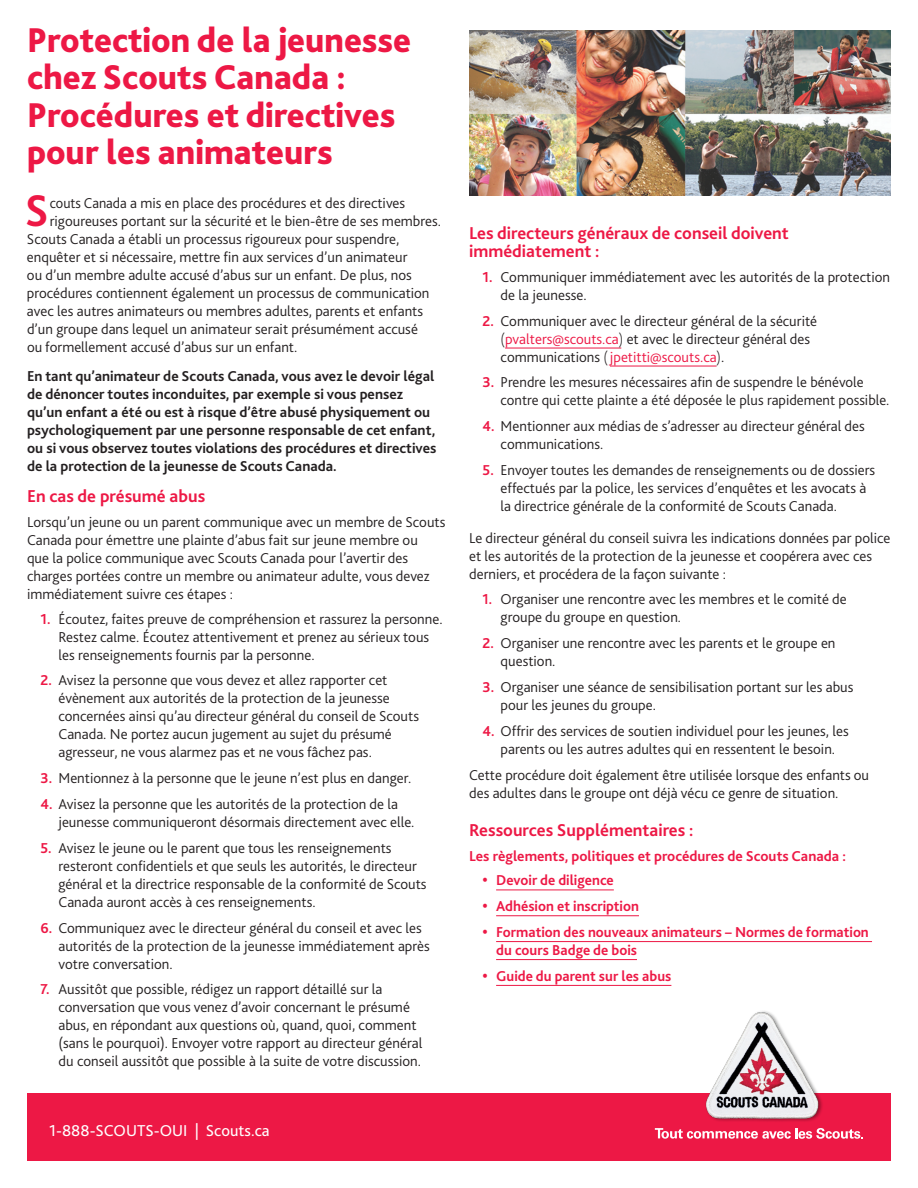
<style>
.page{position:relative;width:918px;height:1188px;background:#fff}
.page>*{position:absolute;margin:0;border:0;box-sizing:border-box;transform-origin:0 0}
.t1{font:700 46.5px "Bliss 2";color:#ed1845;scale:.96 1}
.t2{font:800 36px/37.5px "Bliss 2";color:#ed1845}
.t3{font:700 18px/18px "Bliss 2";color:#ed1845}
.t4{font:16.5px "Bliss 2";color:#fff}
.t5{font:300 15px/18px "Bliss 2";color:#231f20}
.t6{font:700 15px/18px "Bliss 2";color:#231f20}
.t7{font:700 15px/18px "Bliss 2";color:#ed1845}
.t8{font:300 15px "Bliss 2";color:#231f20;scale:.96 1}
.s1{font-weight:700;color:#ed1845}
.s2{font-weight:200}
.s3{color:#ed1845}
.s4{font-size:16.5px}
</style>
<div class="page">
<img style="left:469px;top:30px;width:422px;height:166px">
<hr style="left:505px;top:348px;width:116px;height:1px;background:#ed1845">
<hr style="left:610px;top:366px;width:107px;height:1px;background:#ed1845">
<hr style="left:496px;top:890px;width:118px;height:1px;background:#ed1845">
<hr style="left:496px;top:915px;width:143px;height:1px;background:#ed1845">
<hr style="left:496px;top:941px;width:376px;height:1px;background:#ed1845">
<hr style="left:496px;top:959px;width:141px;height:1px;background:#ed1845">
<hr style="left:496px;top:985px;width:175px;height:1px;background:#ed1845">
<div style="left:27px;top:1094px;width:864px;height:67px;background:#ed1845"></div>
<img style="left:694px;top:1011px;width:137px;height:111px">
<svg style="left:655px;top:1128px;width:208px;height:11px"></svg>
<p class="t2" style="left:27px;top:20px;width:386px">Protection de la jeunesse chez Scouts Canada :<br>Procédures et directives pour les animateurs</p>
<p class="t1" style="left:25px;top:181px;width:26px">S</p>
<p class="t8" style="left:50px;top:193px;width:372px">couts Canada a mis en place des procédures et des directives</p>
<p class="t5" style="left:50px;top:211px;width:393px">rigoureuses portant sur la sécurité et le bien-être de ses membres.</p>
<p class="t5" style="left:27px;top:229px;width:374px">Scouts Canada a établi un processus rigoureux pour suspendre,</p>
<p class="t5" style="left:27px;top:247px;width:382px">enquêter et si nécessaire, mettre fin aux services d’un animateur</p>
<p class="t5" style="left:27px;top:265px;width:386px">ou d’un membre adulte accusé d’abus sur un enfant. De plus, nos</p>
<p class="t5" style="left:27px;top:283px;width:404px">procédures contiennent également un processus de communication</p>
<p class="t5" style="left:27px;top:301px;width:398px">avec les autres animateurs ou membres adultes, parents et enfants</p>
<p class="t5" style="left:27px;top:319px;width:392px">d’un groupe dans lequel un animateur serait présumément accusé</p>
<p class="t5" style="left:27px;top:337px;width:272px">ou formellement accusé d’abus sur un enfant.</p>
<p class="t6" style="left:27px;top:366px;width:411px">En tant qu’animateur de Scouts Canada, vous avez le devoir légal de dénoncer toutes inconduites, par exemple si vous pensez qu’un enfant a été ou est à risque d’être abusé physiquement ou psychologiquement par une personne responsable de cet enfant, ou si vous observez toutes violations des procédures et directives de la protection de la jeunesse de Scouts Canada.</p>
<p class="t3" style="left:27px;top:487px;width:180px">En cas de présumé abus</p>
<p class="t5" style="left:27px;top:512px;width:420px">Lorsqu’un jeune ou un parent communique avec un membre de Scouts Canada pour émettre une plainte d’abus fait sur jeune membre ou<br>que la police communique avec Scouts Canada pour l’avertir des charges portées contre un membre ou animateur adulte, vous devez immédiatement suivre ces étapes :</p>
<p class="t5" style="left:58px;top:609px;width:386px;text-indent:-18px"><span class="s1">1.</span> Écoutez, faites preuve de compréhension et rassurez la personne.<br>Restez calme. Écoutez attentivement et prenez au sérieux tous les renseignements fournis par la personne.</p>
<p class="t5" style="left:58px;top:671px;width:362px;text-indent:-18px"><span class="s1">2.</span> Avisez la personne que vous devez et allez rapporter cet évènement aux autorités de la protection de la jeunesse concernées ainsi qu’au directeur général du conseil de Scouts Canada. Ne portez aucun jugement au sujet du présumé agresseur, ne vous alarmez pas et ne vous fâchez pas.</p>
<p class="t5" style="left:40px;top:769px;width:372px"><span class="s1">3.</span> Mentionnez à la personne que le jeune n’est plus en danger.</p>
<p class="t5" style="left:58px;top:795px;width:358px;text-indent:-18px"><span class="s1">4.</span> Avisez la personne que les autorités de la protection de la jeunesse communiqueront désormais directement avec elle.</p>
<p class="t5" style="left:58px;top:838px;width:370px;text-indent:-18px"><span class="s1">5.</span> Avisez le jeune ou le parent que tous les renseignements resteront confidentiels et que seuls les autorités, le directeur général et la directrice responsable de la conformité de Scouts Canada auront accès à ces renseignements.</p>
<p class="t5" style="left:58px;top:918px;width:373px;text-indent:-18px"><span class="s1">6.</span> Communiquez avec le directeur général du conseil et avec les autorités de la protection de la jeunesse immédiatement après votre conversation.</p>
<p class="t5" style="left:58px;top:980px;width:365px;text-indent:-18px"><span class="s1">7.</span> Aussitôt que possible, rédigez un rapport détaillé sur la conversation que vous venez d’avoir concernant le présumé abus, en répondant aux questions où, quand, quoi, comment (sans le pourquoi). Envoyer votre rapport au directeur général du conseil aussitôt que possible à la suite de votre discussion.</p>
<p class="t4" style="left:49px;top:1121px;width:222px">1-888-SCOUTS-OUI | Scouts.ca</p>
<p class="t3" style="left:469px;top:224px;width:321px">Les directeurs généraux de conseil doivent immédiatement :</p>
<p class="t5" style="left:501px;top:267px;width:391px;text-indent:-18px"><span class="s1">1.</span> Communiquer immédiatement avec les autorités de la protection de la jeunesse.</p>
<p class="t5" style="left:501px;top:311px;width:318px;text-indent:-18px"><span class="s1">2.</span> Communiquer avec le directeur général de la sécurité <span class="s2">(</span><span class="s3">pvalters@scouts.ca</span><span class="s2">)</span> et avec le directeur général des communications <span class="s2">(</span><span class="s3">jpetitti@scouts.ca</span><span class="s2">)</span>.</p>
<p class="t5" style="left:501px;top:373px;width:390px;text-indent:-18px"><span class="s1">3.</span> Prendre les mesures nécessaires afin de suspendre le bénévole contre qui cette plainte a été déposée le plus rapidement possible.</p>
<p class="t5" style="left:501px;top:417px;width:366px;text-indent:-18px"><span class="s1">4.</span> Mentionner aux médias de s’adresser au directeur général des communications.</p>
<p class="t5" style="left:501px;top:461px;width:376px;text-indent:-18px"><span class="s1">5.</span> Envoyer toutes les demandes de renseignements ou de dossiers effectués par la police, les services d’enquêtes et les avocats à la directrice générale de la conformité de Scouts Canada.</p>
<p class="t5" style="left:469px;top:528px;width:423px">Le directeur général du conseil suivra les indications données par police et les autorités de la protection de la jeunesse et coopérera avec ces derniers, et procédera de la façon suivante :</p>
<p class="t5" style="left:501px;top:590px;width:348px;text-indent:-18px"><span class="s1">1.</span> Organiser une rencontre avec les membres et le comité de groupe du groupe en question.</p>
<p class="t5" style="left:501px;top:634px;width:336px;text-indent:-18px"><span class="s1">2.</span> Organiser une rencontre avec les parents et le groupe en question.</p>
<p class="t5" style="left:501px;top:678px;width:354px;text-indent:-18px"><span class="s1">3.</span> Organiser une séance de sensibilisation portant sur les abus pour les jeunes du groupe.</p>
<p class="t5" style="left:483px;top:721px;width:368px;text-align:center"><span class="s1">4.</span> Offrir des services de soutien individuel pour les jeunes, les parents ou les autres adultes qui en ressentent le besoin.</p>
<p class="t5" style="left:469px;top:765px;width:402px">Cette procédure doit également être utilisée lorsque des enfants ou des adultes dans le groupe ont déjà vécu ce genre de situation.</p>
<p class="t3" style="left:469px;top:820px;width:226px">Ressources Supplémentaires :</p>
<p class="t7" style="left:469px;top:846px;width:378px">Les règlements, politiques et procédures de Scouts Canada :</p>
<p class="t7" style="left:483px;top:871px;width:133px"><span class="s4">•</span> Devoir de diligence</p>
<p class="t7" style="left:483px;top:897px;width:158px"><span class="s4">•</span> Adhésion et inscription</p>
<p class="t7" style="left:496px;top:923px;width:374px;text-indent:-14px"><span class="s4">•</span> Formation des nouveaux animateurs – Normes de formation du cours Badge de bois</p>
<p class="t7" style="left:483px;top:967px;width:190px"><span class="s4">•</span> Guide du parent sur les abus</p>
</div>
